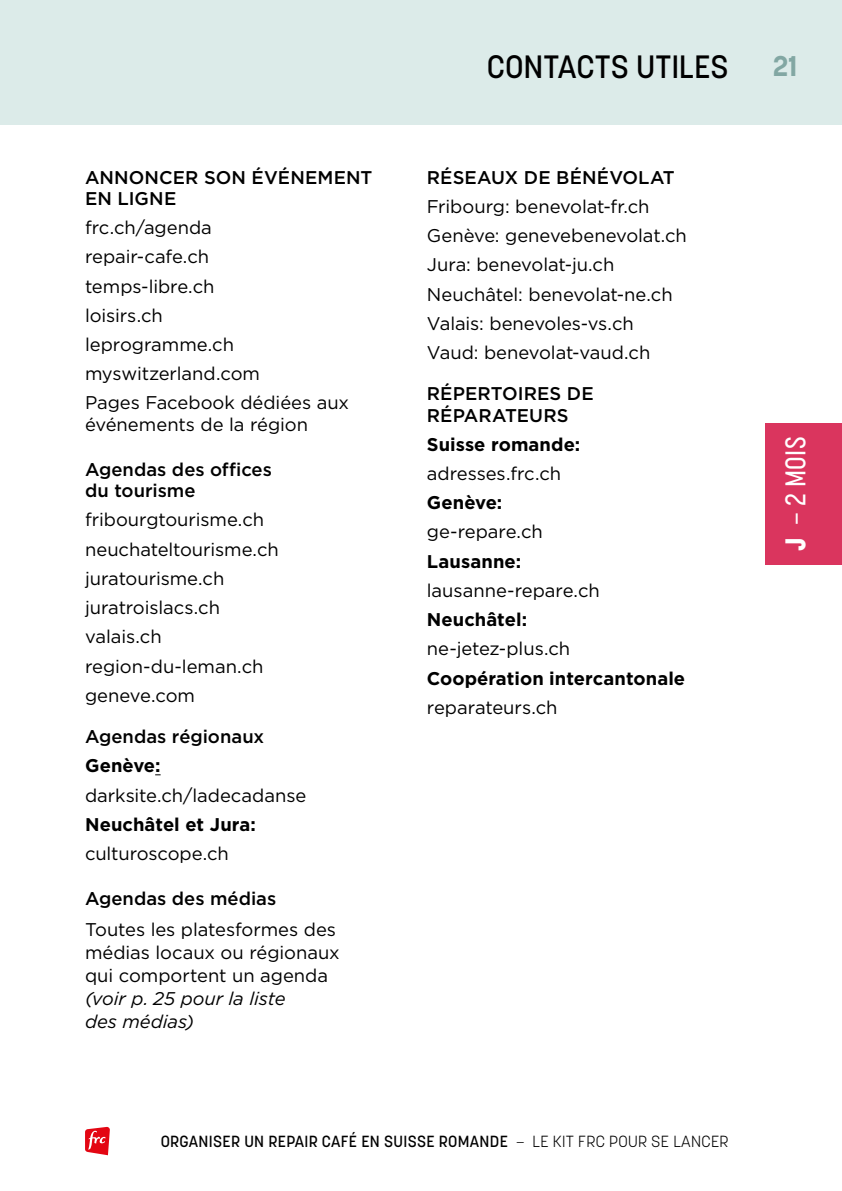
<style>
.page{position:relative;width:842px;height:1191px;background:#fff}
.page>*{position:absolute;margin:0;border:0;box-sizing:border-box;transform-origin:0 0}
.t1{font:500 32px "Korolev";color:#000}
.t2{font:500 28.2px "Korolev Condensed";color:#fff}
.t3{font:700 28.2px "Korolev";color:#82a7a3}
.t4{font:18.4px/29.2px "Gotham";letter-spacing:-.005em;color:#000}
.t5{font:500 18.4px/21.2px "Gotham";color:#000}
.t6{font:700 18.4px "Gotham";letter-spacing:.005em;color:#000}
.t7{font:italic 18.4px/23px "Gotham";letter-spacing:-.005em;color:#000}
.t8{font:500 16px "Korolev";letter-spacing:.02em;color:#000}
.s1{font-weight:300}
.s2{font-weight:800}
</style>
<div class="page">
<div style="left:0;top:0;width:842px;height:125px;background:#dcebe9"></div>
<svg style="left:85px;top:1126px;width:25px;height:29px"></svg>
<div style="left:765px;top:423px;width:77px;height:141px;background:#da355e"></div>
<p class="t5" style="left:85px;top:166px;width:289px">ANNONCER SON ÉVÉNEMENT<br>EN LIGNE</p>
<p class="t4" style="left:85px;top:213px;width:266px">frc.ch/agenda<br>repair-cafe.ch<br>temps-libre.ch<br>loisirs.ch<br>leprogramme.ch myswitzerland.com<br>Pages Facebook dédiées aux</p>
<p class="t4" style="left:85px;top:409px;width:225px">événements de la région</p>
<p class="t5" style="left:85px;top:458px;width:188px">Agendas des offices du tourisme</p>
<p class="t4" style="left:85px;top:505px;width:195px">fribourgtourisme.ch neuchateltourisme.ch juratourisme.ch juratroislacs.ch valais.ch region-du-leman.ch geneve.com</p>
<p class="t5" style="left:85px;top:725px;width:181px">Agendas régionaux</p>
<p class="t6" style="left:85px;top:755px;width:77px">Genève:</p>
<p class="t4" style="left:85px;top:780px;width:223px">darksite.ch/ladecadanse</p>
<p class="t6" style="left:85px;top:813px;width:172px">Neuchâtel et Jura:</p>
<p class="t4" style="left:85px;top:838px;width:145px">culturoscope.ch</p>
<p class="t5" style="left:85px;top:888px;width:193px">Agendas des médias</p>
<p class="t4" style="left:85px;top:918px;width:256px;line-height:23px">Toutes les platesformes des médias locaux ou régionaux qui comportent un agenda</p>
<p class="t7" style="left:85px;top:987px;width:202px">(voir p. 25 pour la liste des médias)</p>
<h1 class="t1" style="left:487px;top:46px;width:243px">CONTACTS UTILES</h1>
<p class="t5" style="left:427px;top:166px;width:249px">RÉSEAUX DE BÉNÉVOLAT</p>
<p class="t4" style="left:427px;top:191px;width:262px">Fribourg: benevolat-fr.ch<br>Genève: genevebenevolat.ch<br>Jura: benevolat-ju.ch<br>Neuchâtel: benevolat-ne.ch<br>Valais: benevoles-vs.ch<br>Vaud: benevolat-vaud.ch</p>
<p class="t5" style="left:427px;top:383px;width:168px">RÉPERTOIRES DE<br>RÉPARATEURS</p>
<p class="t6" style="left:427px;top:433px;width:155px">Suisse romande:</p>
<p class="t4" style="left:427px;top:458px;width:136px">adresses.frc.ch</p>
<p class="t6" style="left:427px;top:492px;width:77px">Genève:</p>
<p class="t4" style="left:427px;top:517px;width:117px">ge-repare.ch</p>
<p class="t6" style="left:427px;top:550px;width:96px">Lausanne:</p>
<p class="t4" style="left:427px;top:575px;width:174px">lausanne-repare.ch</p>
<p class="t6" style="left:427px;top:609px;width:102px">Neuchâtel:</p>
<p class="t4" style="left:427px;top:634px;width:145px">ne-jetez-plus.ch</p>
<p class="t6" style="left:427px;top:667px;width:260px">Coopération intercantonale</p>
<p class="t4" style="left:427px;top:692px;width:132px">reparateurs.ch</p>
<p class="t8" style="left:161px;top:1131px;width:569px">ORGANISER UN REPAIR CAFÉ EN SUISSE ROMANDE <span class="s1">– LE KIT FRC POUR SE LANCER</span></p>
<h2 class="t3" style="left:773px;top:48px;width:26px">21</h2>
<h2 class="t2" style="left:779px;top:551px;width:116px;rotate:-90deg"><span class="s2">J</span> – 2 MOIS</h2>
</div>
